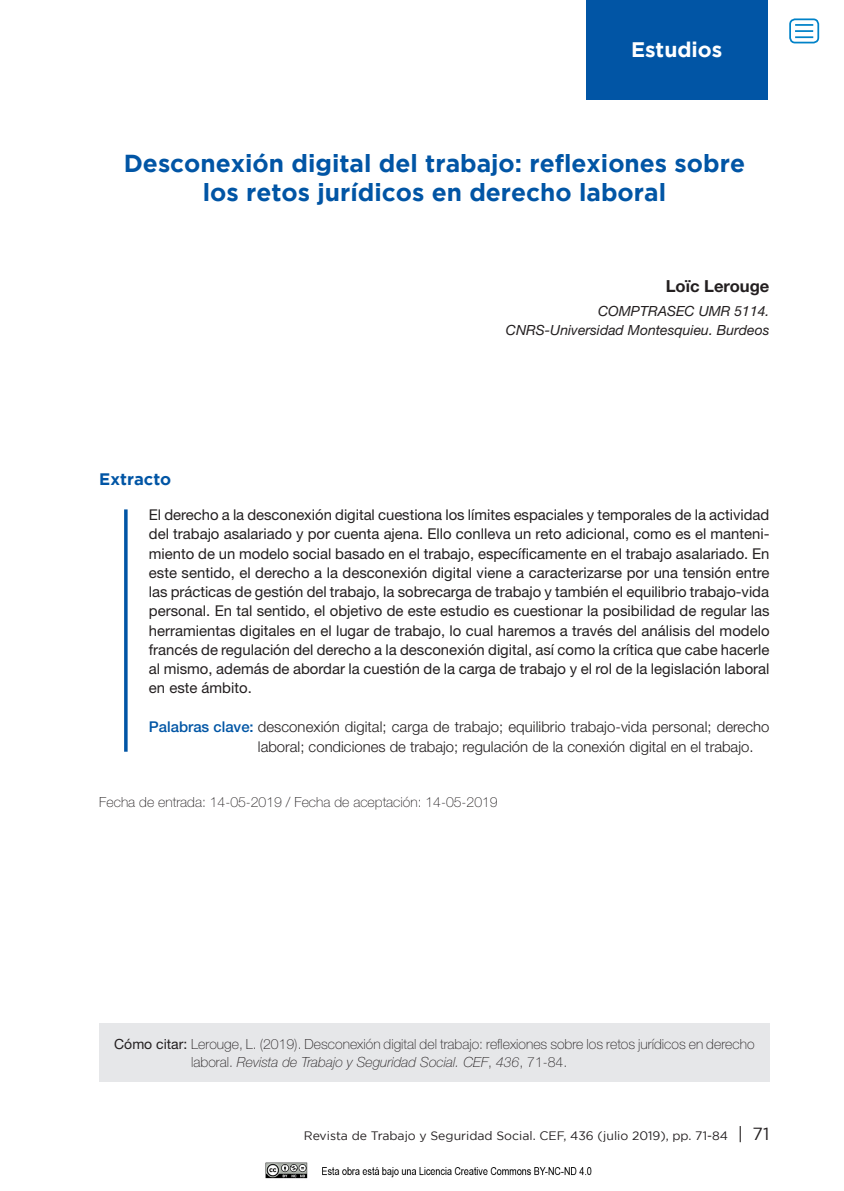
<style>
.page{position:relative;width:844px;height:1191px;background:#fff}
.page>*{position:absolute;margin:0;border:0;box-sizing:border-box;transform-origin:0 0}
.t1{font:700 24.5px/29.8px "Gotham";color:#0155a5;text-align:center}
.t2{font:700 21px "Gotham";color:#fff}
.t3{font:700 16.62px "Helvetica Neue LT Std";color:#231f20}
.t4{font:700 16.62px "Gotham";color:#0155a5}
.t5{font:14.88px/19.2px "Helvetica Neue LT Std";color:#231f20;text-align:justify}
.t6{font:300 14.88px/19.2px "Helvetica Neue LT Std";letter-spacing:.005em;color:#231f20}
.t7{font:100 14px/18.4px "Helvetica Neue LT Std";color:#231f20}
.t8{font:italic 14px/19.2px "Helvetica Neue LT Std";color:#231f20;text-align:right}
.t9{font:12.25px "Gotham";color:#231f20}
.s1{font-weight:500;color:#0155a5}
.s2{font-weight:400}
.s3{font-style:italic}
.s4{font-size:17.5px}
</style>
<div class="page">
<img style="left:265px;top:1162px;width:327px;height:17px">
<svg style="left:124px;top:509px;width:4px;height:242px"></svg>
<div style="left:585px;top:0;width:182px;height:99px;background:#0155a5"></div>
<div style="left:99px;top:1023px;width:670px;height:58px;background:#e6e7e9"></div>
<div style="left:789px;top:18px;width:30px;height:25px;border:2px solid #0082c8;border-radius:5px"></div>
<svg style="left:795px;top:24px;width:18px;height:14px"></svg>
<h2 class="t2" style="left:630px;top:38px;width:93px">Estudios</h2>
<h1 class="t1" style="left:124px;top:147px;width:622px">Desconexión digital del trabajo: reflexiones sobre los retos jurídicos en derecho laboral</h1>
<p class="t3" style="left:665px;top:276px;width:105px">Loïc Lerouge</p>
<p class="t8" style="left:505px;top:301px;width:265px">COMPTRASEC UMR 5114.<br>CNRS-Universidad Montesquieu. Burdeos</p>
<p class="t4" style="left:99px;top:469px;width:73px">Extracto</p>
<p class="t5" style="left:149px;top:505px;width:622px">El derecho a la desconexión digital cuestiona los límites espaciales y temporales de la actividad del trabajo asalariado y por cuenta ajena. Ello conlleva un reto adicional, como es el manteni&shy;miento de un modelo social basado en el trabajo, específicamente en el trabajo asalariado. En este sentido, el derecho a la desconexión digital viene a caracterizarse por una tensión entre las prácticas de gestión del trabajo, la sobrecarga de trabajo y también el equilibrio trabajo-vida personal. En tal sentido, el objetivo de este estudio es cuestionar la posibilidad de regular las herramientas digitales en el lugar de trabajo, lo cual haremos a través del análisis del modelo francés de regulación del derecho a la desconexión digital, así como la crítica que cabe hacerle al mismo, además de abordar la cuestión de la carga de trabajo y el rol de la legislación laboral en este ámbito.</p>
<p class="t6" style="left:258px;top:717px;width:513px;text-indent:-109px"><span class="s1">Palabras clave:</span> desconexión digital; carga de trabajo; equilibrio trabajo-vida personal; derecho laboral; condiciones de trabajo; regulación de la conexión digital en el trabajo.</p>
<p class="t7" style="left:99px;top:793px;width:400px">Fecha de entrada: 14-05-2019 / Fecha de aceptación: 14-05-2019</p>
<p class="t7" style="left:191px;top:1034px;width:564px;text-indent:-77px"><span class="s2">Cómo citar:</span> Lerouge, L. (2019). Desconexión digital del trabajo: reflexiones sobre los retos jurídicos en derecho laboral. <span class="s3">Revista de Trabajo y Seguridad Social. CEF</span>, <span class="s3">436</span>, 71-84.</p>
<p class="t9" style="left:304px;top:1128px;width:467px">Revista de Trabajo y Seguridad Social. CEF, 436 (julio 2019), pp. 71-84 <span class="s4">| 71</span></p>
</div>
